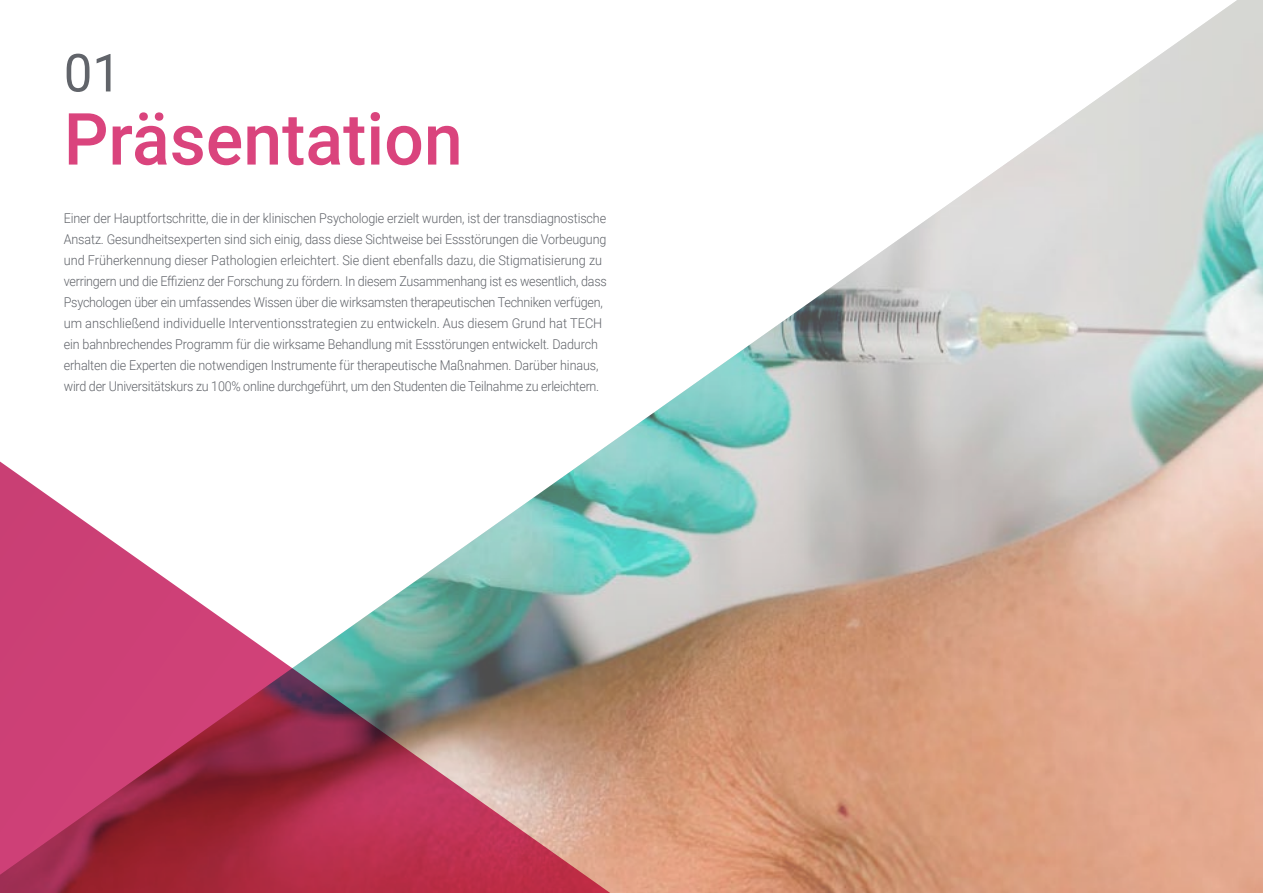
<style>
.page{position:relative;width:1263px;height:893px;background:#fff}
.page>*{position:absolute;margin:0;border:0;box-sizing:border-box;transform-origin:0 0}
.t1{font:500 72px "Roboto";color:#da447d}
.t2{font:52.5px "Roboto";color:#61646a}
.t3{font:300 13.5px/21px "Roboto";letter-spacing:-.01em;color:#61646a;scale:.93 1}
</style>
<div class="page">
<img style="left:607px;top:0;width:656px;height:893px">
<svg style="left:0;top:446px;width:640px;height:447px"></svg>
<h2 class="t2" style="left:64px;top:36px;width:59px">01</h2>
<h1 class="t1" style="left:64px;top:89px;width:400px">Präsentation</h1>
<p class="t3" style="left:64px;top:207px;width:585px">Einer der Hauptfortschritte, die in der klinischen Psychologie erzielt wurden, ist der transdiagnostische Ansatz. Gesundheitsexperten sind sich einig, dass diese Sichtweise bei Essstörungen die Vorbeugung und Früherkennung dieser Pathologien erleichtert. Sie dient ebenfalls dazu, die Stigmatisierung zu verringern und die Effizienz der Forschung zu fördern. In diesem Zusammenhang ist es wesentlich, dass Psychologen über ein umfassendes Wissen über die wirksamsten therapeutischen Techniken verfügen, um anschließend individuelle Interventionsstrategien zu entwickeln. Aus diesem Grund hat TECH ein bahnbrechendes Programm für die wirksame Behandlung mit Essstörungen entwickelt. Dadurch erhalten die Experten die notwendigen Instrumente für therapeutische Maßnahmen. Darüber hinaus, wird der Universitätskurs zu 100% online durchgeführt, um den Studenten die Teilnahme zu erleichtern.</p>
</div>
